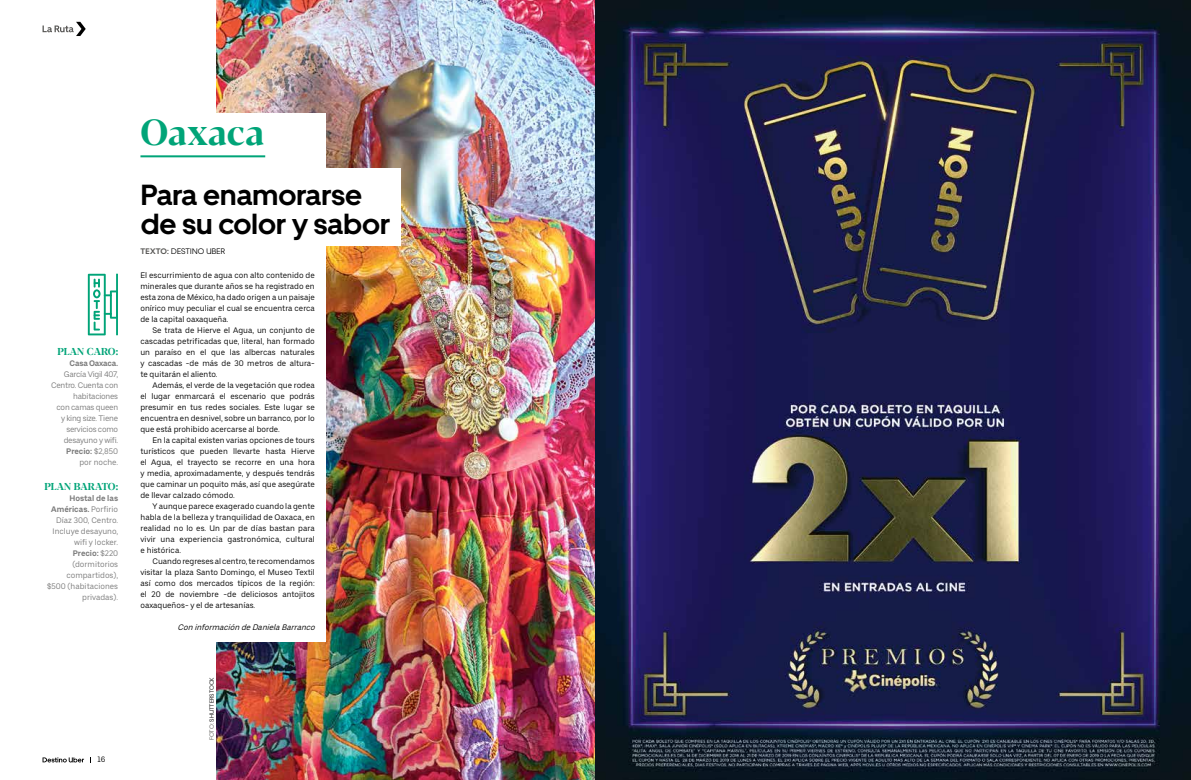
<style>
.page{position:relative;width:1191px;height:780px;background:#fff}
.page>*{position:absolute;margin:0;border:0;box-sizing:border-box;transform-origin:0 0}
.t1{font:700 36px "Blacker Display";color:#00a478}
.t2{font:700 29px/29px "Uber Move";color:#000}
.t3{font:700 10px "Blacker Display";color:#00a478}
.t4{font:8px/11px "Uber Move Text";color:#000;text-align:justify}
.t5{font:8px/11px "Uber Move Text";color:#7a7a7a;text-align:right}
.t6{font:8px/11px "Uber Move Text";letter-spacing:-.02em;color:#7a7a7a;text-align:right}
.t7{font:italic 8px "Uber Move Text";color:#000}
.t8{font:8px "Uber Move";letter-spacing:.03em;color:#000}
.t9{font:700 8px "Uber Move Text";letter-spacing:-.03em;color:#7a7a7a}
.t10{font:7.8px "Uber Move Text";color:#000}
.t11{font:6px "Uber Move";letter-spacing:.025em;color:#000}
.s1{font-weight:700}
.s2{font-weight:700;color:#575654}
.s3{color:#575654}
</style>
<div class="page">
<svg style="left:43px;top:757px;width:41px;height:5px"></svg>
<svg style="left:43px;top:22px;width:43px;height:14px"></svg>
<img style="left:216px;top:0;width:975px;height:780px">
<div style="left:107px;top:113px;width:219px;height:528px;background:#fff"></div>
<div style="left:89px;top:168px;width:312px;height:77px;background:#fff"></div>
<hr style="left:140px;top:155px;width:125px;height:2px;background:#00a478">
<svg style="left:88px;top:274px;width:30px;height:61px"></svg>
<p class="t3" style="left:58px;top:345px;width:62px">PLAN CARO:</p>
<p class="t9" style="left:70px;top:358px;width:50px">Casa Oaxaca.</p>
<p class="t6" style="left:51px;top:368px;width:69px">García Vigil 407,<br>Centro. Cuenta con habitaciones<br>con camas queen y king size. Tiene servicios como desayuno y wifi.<br><span class="s1">Precio:</span> $2,850<br>por noche.</p>
<p class="t3" style="left:44px;top:480px;width:75px">PLAN BARATO:</p>
<p class="t5" style="left:47px;top:492px;width:73px"><span class="s1">Hostal de las<br>Américas.</span> Porfirio<br>Díaz 300, Centro.<br>Incluye desayuno, wifi y locker.<br><span class="s1">Precio:</span> $220 (dormitorios compartidos), $500 (habitaciones privadas).</p>
<p class="t10" style="left:98px;top:754px;width:9px">16</p>
<h1 class="t1" style="left:140px;top:111px;width:126px">Oaxaca</h1>
<h2 class="t2" style="left:141px;top:180px;width:251px">Para enamorarse de su color y sabor</h2>
<p class="t8" style="left:140px;top:247px;width:86px"><span class="s2">TEXTO:</span> DESTINO UBER</p>
<p class="t4" style="left:140px;top:270px;width:176px">El escurrimiento de agua con alto contenido de minerales que durante años se ha registrado en esta zona de México, ha dado origen a un paisaje onírico muy peculiar el cual se encuentra cerca de la capital oaxaqueña.</p>
<p class="t4" style="left:140px;top:325px;width:176px;text-indent:12px">Se trata de Hierve el Agua, un conjunto de cascadas petrificadas que, literal, han formado un paraíso en el que las albercas naturales y cascadas -de más de 30 metros de altura&shy;te quitarán el aliento.</p>
<p class="t4" style="left:140px;top:380px;width:176px;text-indent:12px">Además, el verde de la vegetación que rodea el lugar enmarcará el escenario que podrás presumir en tus redes sociales. Este lugar se encuentra en desnivel, sobre un barranco, por lo que está prohibido acercarse al borde.</p>
<p class="t4" style="left:140px;top:435px;width:176px;text-indent:12px">En la capital existen varias opciones de tours turísticos que pueden llevarte hasta Hierve el Agua, el trayecto se recorre en una hora y media, aproximadamente, y después tendrás que caminar un poquito más, así que asegúrate de llevar calzado cómodo.</p>
<p class="t4" style="left:140px;top:501px;width:176px;text-indent:12px">Y aunque parece exagerado cuando la gente habla de la belleza y tranquilidad de Oaxaca, en realidad no lo es. Un par de días bastan para vivir una experiencia gastronómica, cultural e histórica.</p>
<p class="t4" style="left:140px;top:556px;width:176px;text-indent:12px">Cuando regreses al centro, te recomendamos visitar la plaza Santo Domingo, el Museo Textil así como dos mercados típicos de la región: el 20 de noviembre -de deliciosos antojitos oaxaqueños- y el de artesanías.</p>
<p class="t7" style="left:178px;top:622px;width:141px">ConinformacióndeDanielaBarranco</p>
<p class="t11" style="left:208px;top:740px;width:65px;rotate:-90deg"><span class="s3">FOTO:</span> SHUTTERSTOCK</p>
</div>
